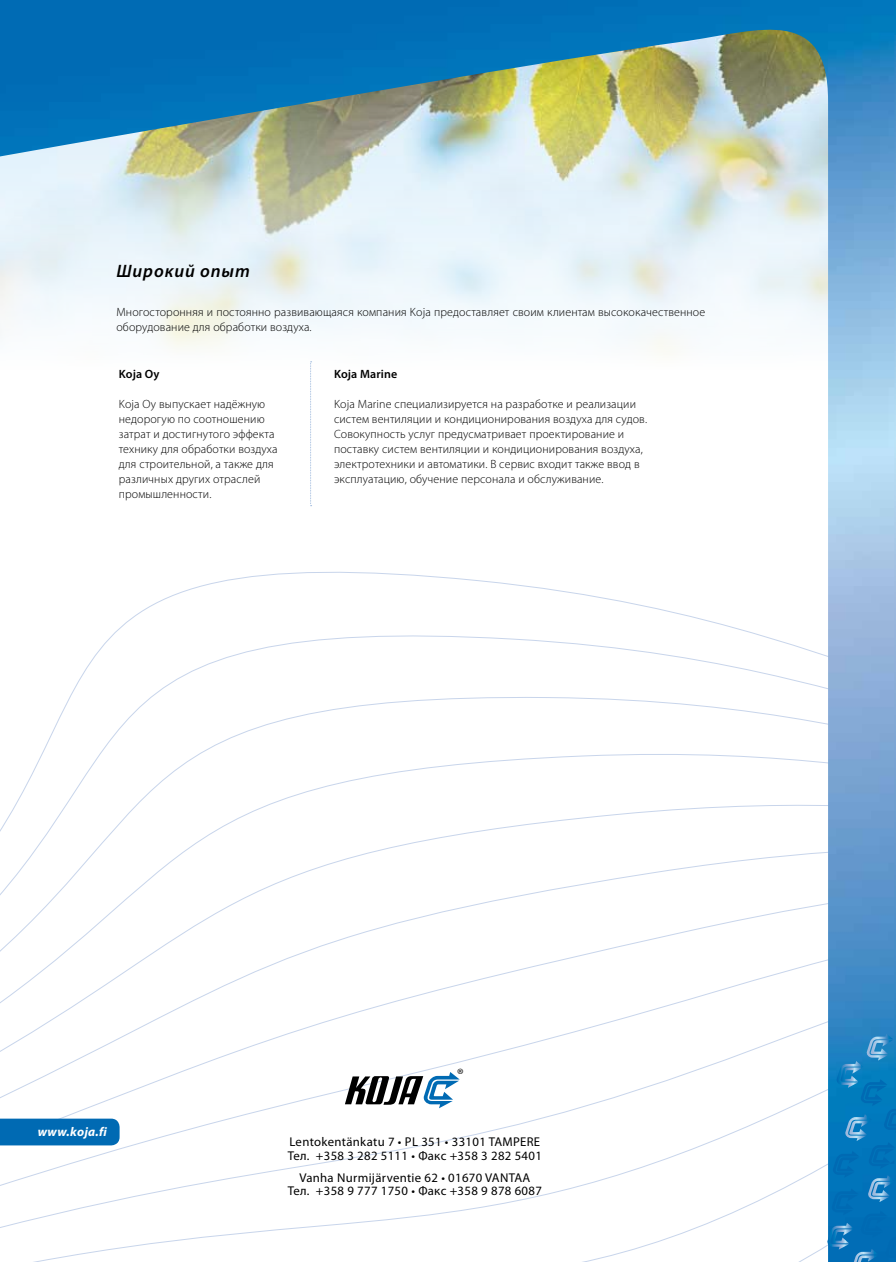
<style>
.page{position:relative;width:896px;height:1262px;background:#fff}
.page>*{position:absolute;margin:0;border:0;box-sizing:border-box;transform-origin:0 0}
.t1{font:italic 600 18px "Myriad Pro";letter-spacing:.05em;color:#000}
.t2{font:300 16.65px "Myriad Pro";color:#000}
.t3{font:12.75px/13.5px "Myriad Pro";letter-spacing:.025em;color:#000;text-align:center}
.t4{font:italic 700 12.75px "Myriad Pro";letter-spacing:.025em;color:#fff}
.t5{font:300 12px/15px "Myriad Pro";letter-spacing:.01em;color:#000}
.t6{font:600 12px "Myriad Pro";letter-spacing:.01em;color:#000}
</style>
<div class="page">
<img style="left:0;top:0;width:826px;height:1262px">
<svg style="left:826px;top:0;width:70px;height:1262px;background:#65a3d3"></svg>
<svg style="left:310px;top:361px;width:2px;height:145px"></svg>
<svg style="left:345px;top:1072px;width:115px;height:36px"></svg>
<h1 class="t1" style="left:116px;top:260px;width:135px">Широкий опыт</h1>
<p class="t5" style="left:116px;top:305px;width:590px">Многосторонняя и постоянно развивающаяся компания Koja предоставляет своим клиентам высококачественное оборудование для обработки воздуха.</p>
<p class="t6" style="left:119px;top:366px;width:42px">Koja Oy</p>
<p class="t5" style="left:119px;top:397px;width:160px">Koja Oy выпускает надёжную недорогую по соотношению затрат и достигнутого эффекта технику для обработки воздуха для строительной, а также для различных других отраслей промышленности.</p>
<p class="t6" style="left:334px;top:366px;width:65px">Koja Marine</p>
<p class="t5" style="left:334px;top:397px;width:314px">Koja Marine специализируется на разработке и реализации систем вентиляции и кондиционирования воздуха для судов.<br>Совокупность услуг предусматривает проектирование и поставку систем вентиляции и кондиционирования воздуха, электротехники и автоматики. В сервис входит также ввод в эксплуатацию, обучение персонала и обслуживание.</p>
<p class="t4" style="left:38px;top:1123px;width:71px">www.koja.fi</p>
<h2 class="t2" style="left:457px;top:1065px;width:8px">®</h2>
<p class="t3" style="left:288px;top:1135px;width:255px;text-align:left">Lentokentänkatu 7 • PL 351 • 33101 TAMPERE<br>Тел. +358 3 282 5111 • Факс +358 3 282 5401</p>
<p class="t3" style="left:288px;top:1170px;width:255px">Vanha Nurmijärventie 62 • 01670 VANTAA<br>Тел. +358 9 777 1750 • Факс +358 9 878 6087</p>
</div>
